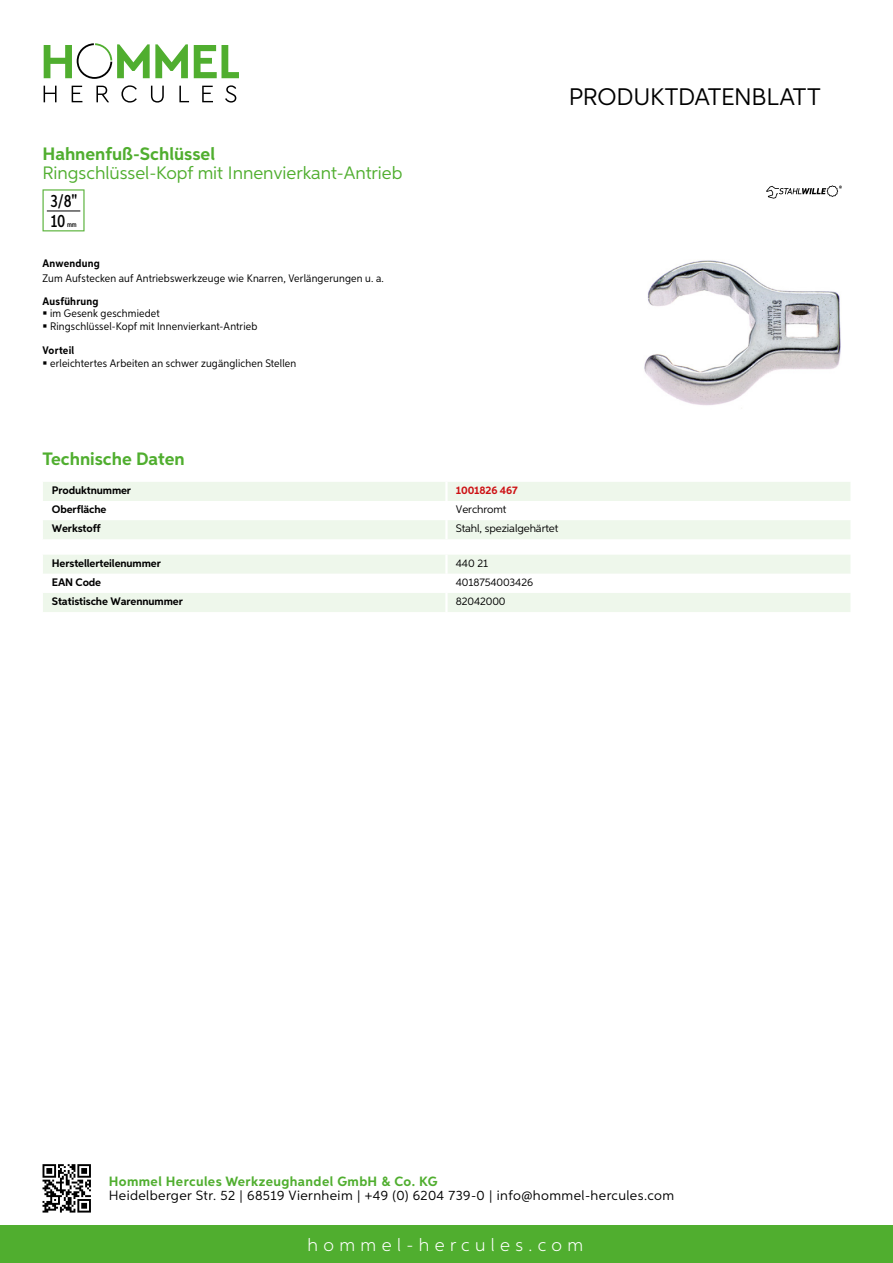
<style>
.page{position:relative;width:893px;height:1263px;background:#fff}
.page>*{position:absolute;margin:0;border:0;box-sizing:border-box;transform-origin:0 0}
.t1{font:24px "Aspira";letter-spacing:-.01em;color:#000}
.t2{font:18px "Aspira";color:#50ae2f}
.t3{font:700 18px "Aspira";color:#50ae2f}
.t4{font:300 18px "Aspira";letter-spacing:.3em;color:#fff}
.t5{font:500 17.85px/20.4px "Aspira XX Nar";color:#000}
.t6{font:13.5px "Aspira";letter-spacing:.03em;color:#000}
.t7{font:700 13.5px "Aspira";letter-spacing:.03em;color:#50ae2f}
.t8{font:10.95px/12.8px "Aspira Nar";letter-spacing:.015em;color:#000}
.t9{font:700 10.95px "Aspira";letter-spacing:-.01em;color:#000}
.t10{font:10.95px "Aspira";letter-spacing:-.01em;color:#000}
.t11{font:700 10.95px "Aspira Nar";letter-spacing:.02em;color:#000}
.t12{font:700 10.95px "Aspira";letter-spacing:-.01em;color:#cd1013}
.t13{font:500 7.35px "Aspira XX Nar";color:#000}
</style>
<div class="page">
<div style="left:0;top:1226px;width:893px;height:37px;background:#50ae2f"></div>
<svg style="left:43px;top:1164px;width:48px;height:48px"></svg>
<svg style="left:194px;top:45px;width:45px;height:33px"></svg>
<svg style="left:44px;top:43px;width:144px;height:36px"></svg>
<svg style="left:44px;top:86px;width:13px;height:16px"></svg>
<svg style="left:72px;top:86px;width:10px;height:16px"></svg>
<svg style="left:96px;top:86px;width:13px;height:16px"></svg>
<svg style="left:121px;top:85px;width:16px;height:18px"></svg>
<svg style="left:151px;top:86px;width:13px;height:17px"></svg>
<svg style="left:179px;top:86px;width:10px;height:16px"></svg>
<svg style="left:202px;top:86px;width:11px;height:16px"></svg>
<svg style="left:225px;top:85px;width:11px;height:18px"></svg>
<svg style="left:43px;top:482px;width:807px;height:57px"></svg>
<hr style="left:445px;top:520px;width:3px;height:19px;background:#fff">
<svg style="left:43px;top:555px;width:807px;height:57px"></svg>
<hr style="left:445px;top:593px;width:3px;height:19px;background:#fff">
<svg style="left:43px;top:189px;width:42px;height:42px"></svg>
<hr style="left:47px;top:211px;width:33px;height:1px;background:#000">
<img style="left:644px;top:260px;width:197px;height:146px">
<svg style="left:766px;top:185px;width:76px;height:14px"></svg>
<h2 class="t3" style="left:43px;top:142px;width:174px">Hahnenfuß-Schlüssel</h2>
<h2 class="t2" style="left:43px;top:162px;width:361px">Ringschlüssel-Kopf mit Innenvierkant-Antrieb</h2>
<h3 class="t5" style="left:51px;top:191px;width:28px">3/8"<br>10</h3>
<p class="t13" style="left:67px;top:220px;width:11px">mm</p>
<p class="t11" style="left:43px;top:257px;width:59px">Anwendung</p>
<p class="t8" style="left:43px;top:272px;width:343px">Zum Aufstecken auf Antriebswerkzeuge wie Knarren, Verlängerungen u. a.</p>
<p class="t11" style="left:43px;top:294px;width:58px">Ausführung</p>
<p class="t8" style="left:50px;top:307px;width:209px">im Gesenk geschmiedet<br>Ringschlüssel-Kopf mit Innenvierkant-Antrieb</p>
<p class="t11" style="left:43px;top:344px;width:33px">Vorteil</p>
<p class="t8" style="left:50px;top:357px;width:248px">erleichtertes Arbeiten an schwer zugänglichen Stellen</p>
<h1 class="t1" style="left:569px;top:82px;width:253px">Produktdatenblatt</h1>
<h2 class="t3" style="left:43px;top:448px;width:144px">Technische Daten</h2>
<p class="t9" style="left:52px;top:483px;width:81px">Produktnummer</p>
<p class="t12" style="left:456px;top:483px;width:63px">1001826 467</p>
<p class="t9" style="left:52px;top:502px;width:56px">Oberfläche</p>
<p class="t10" style="left:456px;top:502px;width:52px">Verchromt</p>
<p class="t9" style="left:52px;top:521px;width:50px">Werkstoff</p>
<p class="t10" style="left:456px;top:522px;width:104px">Stahl, spezialgehärtet</p>
<p class="t9" style="left:52px;top:556px;width:111px">Herstellerteilenummer</p>
<p class="t10" style="left:456px;top:556px;width:34px">440 21</p>
<p class="t9" style="left:52px;top:575px;width:51px">EAN Code</p>
<p class="t10" style="left:456px;top:575px;width:79px">4018754003426</p>
<p class="t9" style="left:52px;top:594px;width:132px">Statistische Warennummer</p>
<p class="t10" style="left:456px;top:594px;width:51px">82042000</p>
<p class="t7" style="left:109px;top:1172px;width:330px">Hommel Hercules Werkzeughandel GmbH &amp; Co. KG</p>
<p class="t6" style="left:109px;top:1187px;width:567px">Heidelberger Str. 52 | 68519 Viernheim | +49 (0) 6204 739-0 | info@hommel-hercules.com</p>
<h2 class="t4" style="left:307px;top:1234px;width:277px">hommel-hercules.com</h2>
</div>
